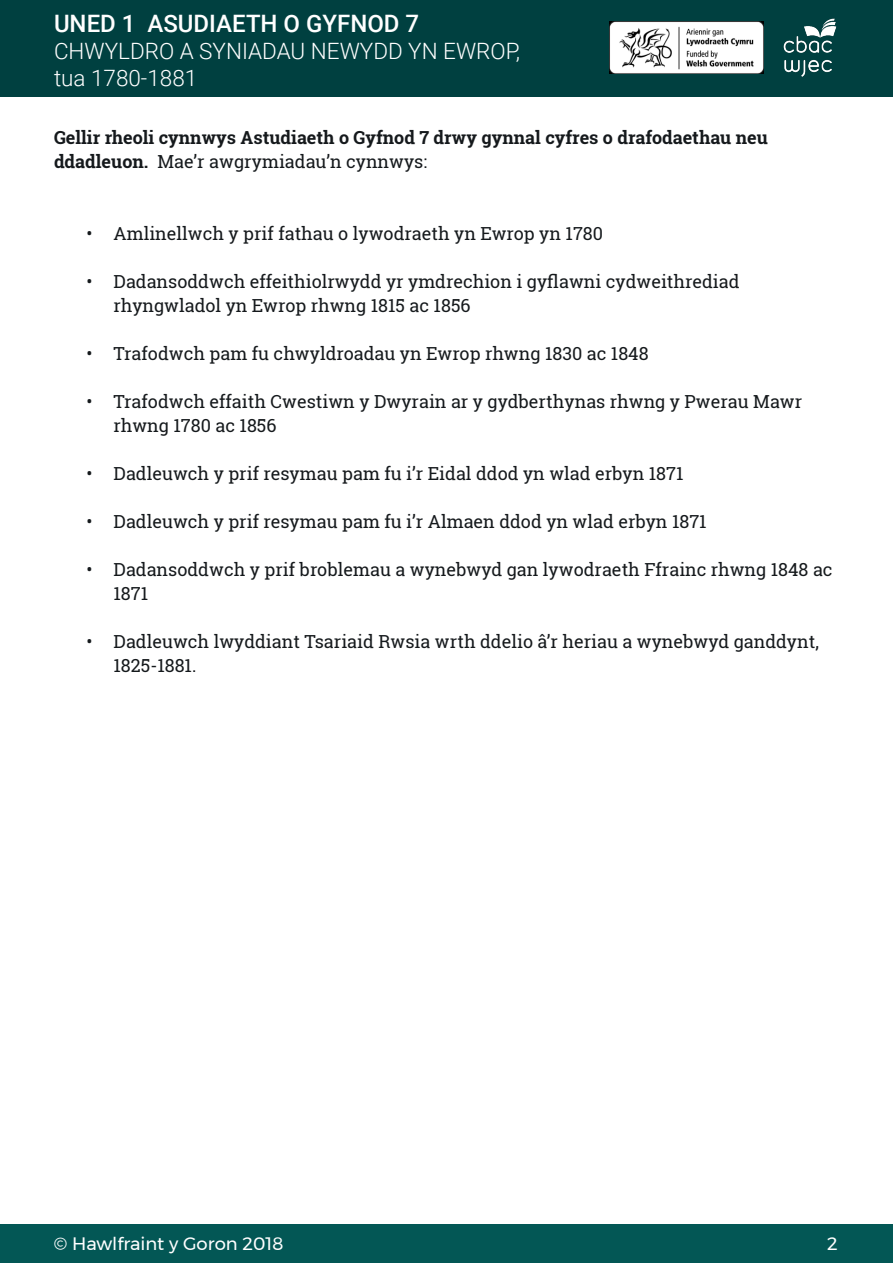
<style>
.page{position:relative;width:893px;height:1263px;background:#fff}
.page>*{position:absolute;margin:0;border:0;box-sizing:border-box;transform-origin:0 0}
.t1{font:500 24px "Roboto";color:#fff}
.t2{font:300 22.5px/27px "Roboto";color:#fff}
.t3{font:18px/24px "Roboto Slab";color:#15191c}
.Paragraph_text{font:700 18px/24px "Roboto Slab";color:#15191c}
.t4{font:18px "Montserrat";color:#fff}
.s1{font-weight:400}
</style>
<div class="page">
<div style="left:0;top:0;width:893px;height:96px;background:#004040"></div>
<div style="left:0;top:1224px;width:893px;height:39px;background:#035755"></div>
<img style="left:783px;top:19px;width:54px;height:57px">
<img style="left:609px;top:21px;width:154px;height:52px">
<h1 class="t1" style="left:54px;top:6px;width:367px">UNED 1 ASUDIAETH O GYFNOD 7</h1>
<p class="t2" style="left:54px;top:36px;width:468px">CHWYLDRO A SYNIADAU NEWYDD YN EWROP, tua 1780-1881</p>
<p class="Paragraph_text" style="left:54px;top:125px;width:715px">Gellir rheoli cynnwys Astudiaeth o Gyfnod 7 drwy gynnal cyfres o drafodaethau neu ddadleuon. <span class="s1">Mae’r awgrymiadau’n cynnwys:</span></p>
<p class="t3" style="left:87px;top:221px;width:518px">• Amlinellwch y prif fathau o lywodraeth yn Ewrop yn 1780</p>
<p class="t3" style="left:114px;top:269px;width:627px;text-indent:-27px">• Dadansoddwch effeithiolrwydd yr ymdrechion i gyflawni cydweithrediad rhyngwladol yn Ewrop rhwng 1815 ac 1856</p>
<p class="t3" style="left:87px;top:341px;width:564px">• Trafodwch pam fu chwyldroadau yn Ewrop rhwng 1830 ac 1848</p>
<p class="t3" style="left:114px;top:389px;width:690px;text-indent:-27px">• Trafodwch effaith Cwestiwn y Dwyrain ar y gydberthynas rhwng y Pwerau Mawr rhwng 1780 ac 1856</p>
<p class="t3" style="left:87px;top:461px;width:598px">• Dadleuwch y prif resymau pam fu i’r Eidal ddod yn wlad erbyn 1871</p>
<p class="t3" style="left:87px;top:509px;width:622px">• Dadleuwch y prif resymau pam fu i’r Almaen ddod yn wlad erbyn 1871</p>
<p class="t3" style="left:114px;top:557px;width:721px;text-indent:-27px">• Dadansoddwch y prif broblemau a wynebwyd gan lywodraeth Ffrainc rhwng 1848 ac<br>1871</p>
<p class="t3" style="left:114px;top:629px;width:707px;text-indent:-27px">• Dadleuwch lwyddiant Tsariaid Rwsia wrth ddelio â’r heriau a wynebwyd ganddynt,<br>1825-1881.</p>
<p class="t4" style="left:54px;top:1230px;width:231px">© Hawlfraint y Goron 2018</p>
<p class="t4" style="left:827px;top:1230px;width:12px">2</p>
</div>
